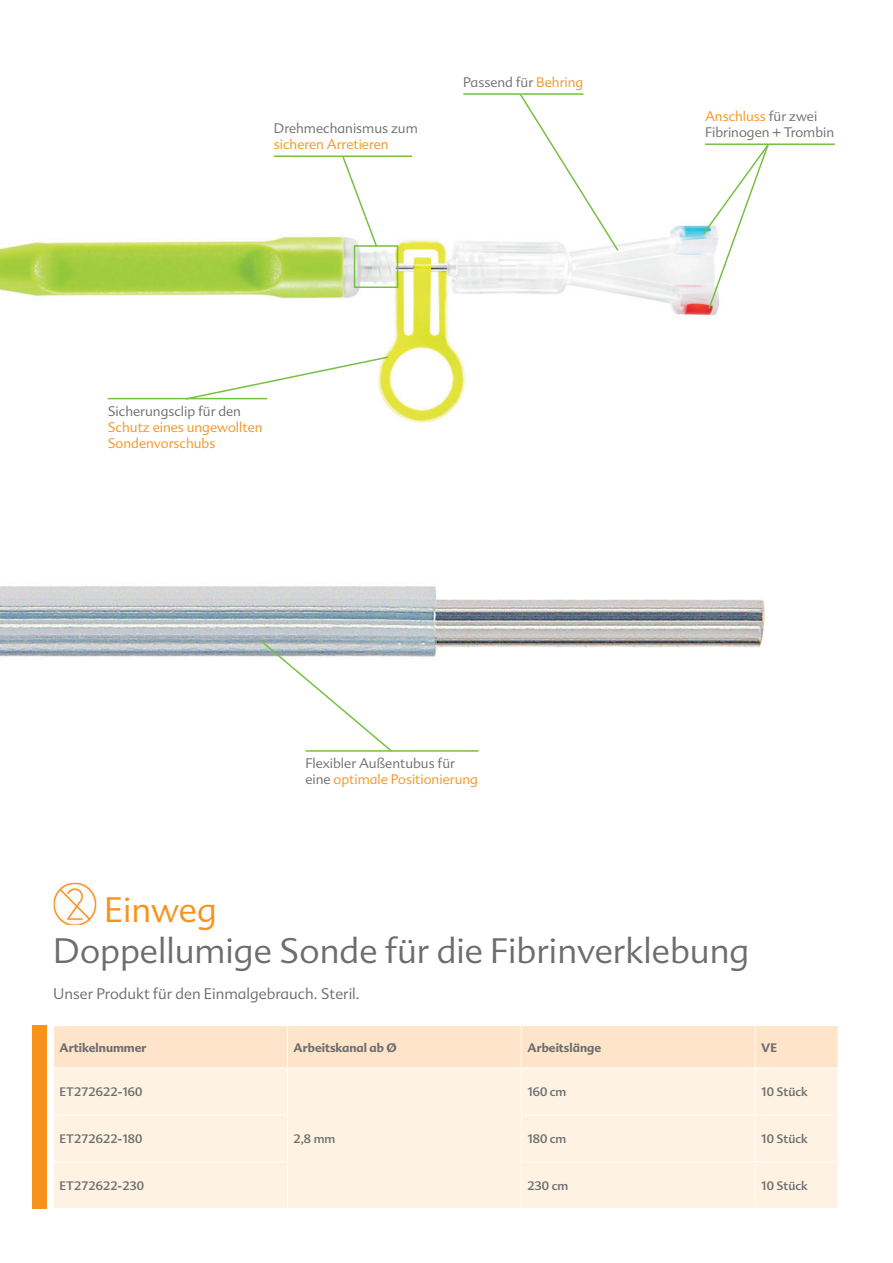
<style>
.page{position:relative;width:893px;height:1263px;background:#fff}
.page>*{position:absolute;margin:0;border:0;box-sizing:border-box;transform-origin:0 0}
.t1{font:300 34.5px "Advert";color:#6c6d70}
.t2{font:300 34.5px "Advert";color:#f7931d}
.t3{font:300 15px "Advert";color:#6c6d70}
.t4{font:300 13.5px/16.2px "Advert";color:#6c6d70}
.t5{font:300 13.5px/16.2px "Advert";color:#f7931d}
.t6{font:12px "Advert";color:#6c6d70}
.t7{font:700 12px "Advert";color:#6c6d70}
.s1{color:#f7931d}
</style>
<div class="page">
<img style="left:0;top:155px;width:717px;height:268px">
<div style="left:33px;top:1025px;width:14px;height:184px;background:#f7931d"></div>
<div style="left:54px;top:1026px;width:784px;height:41px;background:#fee5ca"></div>
<div style="left:54px;top:1069px;width:784px;height:139px;background:#fef2e3"></div>
<hr style="left:287px;top:1026px;width:1px;height:41px;background:#fff">
<hr style="left:521px;top:1026px;width:1px;height:41px;background:#fff">
<hr style="left:755px;top:1026px;width:1px;height:41px;background:#fff">
<hr style="left:287px;top:1069px;width:1px;height:45px;background:#fff">
<hr style="left:521px;top:1069px;width:1px;height:45px;background:#fff">
<hr style="left:755px;top:1069px;width:1px;height:45px;background:#fff">
<hr style="left:287px;top:1115px;width:1px;height:46px;background:#fff">
<hr style="left:521px;top:1115px;width:1px;height:46px;background:#fff">
<hr style="left:755px;top:1115px;width:1px;height:46px;background:#fff">
<hr style="left:287px;top:1162px;width:1px;height:46px;background:#fff">
<hr style="left:521px;top:1162px;width:1px;height:46px;background:#fff">
<hr style="left:755px;top:1162px;width:1px;height:46px;background:#fff">
<hr style="left:54px;top:1114px;width:234px;height:1px;background:#fff">
<hr style="left:521px;top:1114px;width:234px;height:1px;background:#fff">
<hr style="left:755px;top:1114px;width:83px;height:1px;background:#fff">
<hr style="left:54px;top:1161px;width:234px;height:1px;background:#fff">
<hr style="left:521px;top:1161px;width:234px;height:1px;background:#fff">
<hr style="left:755px;top:1161px;width:83px;height:1px;background:#fff">
<img style="left:53px;top:883px;width:43px;height:42px">
<img style="left:53px;top:922px;width:43px;height:1px">
<div style="left:354px;top:245px;width:44px;height:43px;border:2px solid #76c043"></div>
<hr style="left:463px;top:93px;width:120px;height:2px;background:#76c043">
<svg style="left:518px;top:93px;width:102px;height:159px"></svg>
<hr style="left:274px;top:155px;width:138px;height:2px;background:#76c043">
<hr style="left:705px;top:143px;width:130px;height:2px;background:#76c043">
<hr style="left:305px;top:750px;width:174px;height:2px;background:#76c043">
<img style="left:0;top:586px;width:765px;height:73px">
<hr style="left:108px;top:398px;width:159px;height:1px;background:#76c043">
<svg style="left:341px;top:155px;width:37px;height:93px"></svg>
<svg style="left:259px;top:639px;width:135px;height:113px"></svg>
<svg style="left:184px;top:355px;width:206px;height:46px"></svg>
<svg style="left:701px;top:143px;width:69px;height:168px"></svg>
<p class="t4" style="left:274px;top:120px;width:145px">Drehmechanismus zum</p>
<p class="t5" style="left:274px;top:136px;width:116px">sicheren Arretieren</p>
<p class="t4" style="left:463px;top:74px;width:122px">Passend für <span class="s1">Behring</span></p>
<p class="t4" style="left:108px;top:403px;width:135px">Sicherungsclip für den</p>
<p class="t5" style="left:108px;top:419px;width:156px">Schutz eines ungewollten<br>Sondenvorschubs</p>
<p class="t4" style="left:705px;top:108px;width:131px"><span class="s1">Anschluss</span> für zwei<br>Fibrinogen + Trombin</p>
<p class="t4" style="left:305px;top:755px;width:174px">Flexibler Außentubus für eine <span class="s1">optimale Positionierung</span></p>
<h1 class="t2" style="left:104px;top:890px;width:114px">Einweg</h1>
<h1 class="t1" style="left:53px;top:931px;width:698px">Doppellumige Sonde für die Fibrinverklebung</h1>
<p class="t3" style="left:53px;top:985px;width:308px">Unser Produkt für den Einmalgebrauch. Steril.</p>
<p class="t7" style="left:60px;top:1040px;width:88px">Artikelnummer</p>
<p class="t7" style="left:293px;top:1040px;width:105px">Arbeitskanal ab Ø</p>
<p class="t7" style="left:527px;top:1040px;width:75px">Arbeitslänge</p>
<p class="t7" style="left:761px;top:1040px;width:17px">VE</p>
<p class="t6" style="left:60px;top:1085px;width:84px">ET272622-160</p>
<p class="t6" style="left:293px;top:1131px;width:43px">2,8 mm</p>
<p class="t6" style="left:527px;top:1085px;width:41px">160 cm</p>
<p class="t6" style="left:761px;top:1085px;width:48px">10 Stück</p>
<p class="t6" style="left:60px;top:1131px;width:84px">ET272622-180</p>
<p class="t6" style="left:527px;top:1131px;width:41px">180 cm</p>
<p class="t6" style="left:761px;top:1131px;width:48px">10 Stück</p>
<p class="t6" style="left:60px;top:1178px;width:86px">ET272622-230</p>
<p class="t6" style="left:527px;top:1178px;width:42px">230 cm</p>
<p class="t6" style="left:761px;top:1178px;width:48px">10 Stück</p>
</div>
